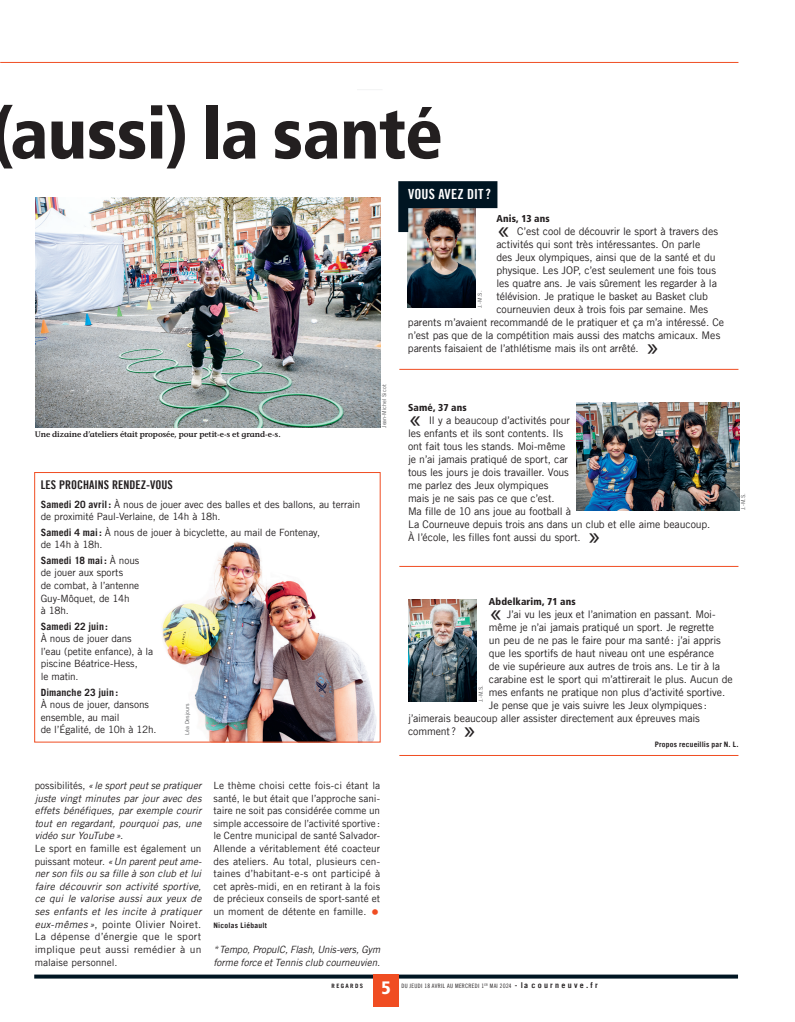
<style>
.page{position:relative;width:795px;height:1022px;background:#fff}
.page>*{position:absolute;margin:0;border:0;box-sizing:border-box;transform-origin:0 0}
.t1{font:900 condensed 71px "Frutiger";letter-spacing:-.01em;color:#231f20}
.t2{font:30px "Trade Gothic LT";color:#231f20;scale:.95 1}
.t3{font:900 condensed 18px "Frutiger";color:#fff}
.t4{font:14px "Trade Gothic LT Bold Cond Twenty";letter-spacing:.015em;color:#fff}
.t5{font:12px "Trade Gothic LT Bold Cond Twenty";color:#231f20}
.t6{font:10.5px/13px "Trade Gothic LT";letter-spacing:-.01em;color:#231f20}
.t7{font:10px/12.6px "Trade Gothic LT";letter-spacing:-.01em;color:#231f20}
.t8{font:italic 10px/12.6px "Trade Gothic LT";color:#231f20;text-align:justify}
.t9{font:900 condensed 10px "Frutiger";letter-spacing:.015em;color:#231f20}
.t10{font:700 10px "Trade Gothic LT";letter-spacing:.005em;color:#231f20}
.t11{font:600 8px "Stone Informal";letter-spacing:-.01em;color:#231f20}
.t12{font:700 7.5px "Trade Gothic LT";letter-spacing:.03em;color:#231f20}
.t13{font:6px "Trade Gothic LT Cond Eighteen";letter-spacing:.05em;color:#231f20}
.t14{font:700 6px "Trade Gothic LT";letter-spacing:.235em;color:#231f20}
.t15{font:5.5px "Trade Gothic LT";letter-spacing:.005em;color:#57585a}
.t16{font:5.5px "Trade Gothic LT Std";letter-spacing:.01em;color:#57585a}
.s1{font-weight:700}
.s2{font-style:normal}
.s3{font-family:"Trade Gothic LT";font-weight:700;font-size:8px}
</style>
<div class="page">
<svg style="left:34px;top:974px;width:703px;height:4px;fill:#001522"></svg>
<div style="left:373px;top:974px;width:25px;height:33px;background:#f04d22"></div>
<hr style="left:1px;top:62px;width:737px;height:1px;background:#f04d22">
<svg style="left:357px;top:89px;width:25px;height:1px"></svg>
<img style="left:35px;top:198px;width:345px;height:229px">
<hr style="left:399px;top:369px;width:339px;height:1px;background:#f04d22">
<hr style="left:399px;top:566px;width:339px;height:1px;background:#f04d22">
<hr style="left:399px;top:755px;width:339px;height:1px;background:#f04d22">
<img style="left:407px;top:232px;width:68px;height:75px">
<img style="left:408px;top:599px;width:68px;height:102px">
<img style="left:576px;top:402px;width:162px;height:108px">
<svg style="left:398px;top:181px;width:99px;height:51px"></svg>
<img style="left:162px;top:541px;width:214px;height:199px">
<div style="left:34px;top:472px;width:346px;height:270px;border:1px solid #f04d22"></div>
<h1 class="t1" style="left:-9px;top:91px;width:453px">(aussi) la santé</h1>
<h3 class="t4" style="left:408px;top:186px;width:84px">VOUS AVEZ DIT?</h3>
<p class="t11" style="left:35px;top:429px;width:247px">Une dizaine d’ateliers était proposée, pour petit-e-s et grand-e-s.</p>
<p class="t5" style="left:41px;top:478px;width:133px">LES PROCHAINS RENDEZ-VOUS</p>
<p class="t7" style="left:41px;top:498px;width:321px"><span class="s1">Samedi 20 avril:</span> À nous de jouer avec des balles et des ballons, au terrain de proximité Paul-Verlaine, de 14h à 18h.</p>
<p class="t7" style="left:41px;top:526px;width:281px"><span class="s1">Samedi 4 mai:</span> À nous de jouer à bicyclette, au mail de Fontenay, de 14h à 18h.</p>
<p class="t7" style="left:41px;top:554px;width:100px"><span class="s1">Samedi 18 mai:</span> À nous de jouer aux sports<br>de combat, à l’antenne<br>Guy-Môquet, de 14h<br>à 18h.</p>
<p class="t10" style="left:41px;top:620px;width:69px">Samedi 22 juin :</p>
<p class="t7" style="left:41px;top:632px;width:114px">À nous de jouer dans l’eau (petite enfance), à la piscine Béatrice-Hess,<br>le matin.</p>
<p class="t10" style="left:41px;top:686px;width:79px">Dimanche 23 juin :</p>
<p class="t7" style="left:41px;top:698px;width:117px">À nous de jouer, dansons ensemble, au mail<br>de l’Égalité, de 10h à 12h.</p>
<p class="t16" style="left:184px;top:734px;width:33px;rotate:-90deg">Léa Desjours</p>
<p class="t15" style="left:380px;top:428px;width:45px;rotate:-90deg">Jean-Michel Sicot</p>
<p class="t8" style="left:35px;top:779px;width:168px"><span class="s2">possibilités,</span> « le sport peut se pratiquer juste vingt minutes par jour avec des effets bénéfiques, par exemple courir tout en regardant, pourquoi pas, une vidéo sur YouTube ».</p>
<p class="t8" style="left:35px;top:842px;width:168px"><span class="s2">Le sport en famille est également un puissant moteur.</span> «Un parent peut ame&shy;ner son fils ou sa fille à son club et lui faire découvrir son activité sportive, ce qui le valorise aussi aux yeux de ses enfants et les incite à pratiquer eux-mêmes »<span class="s2">, pointe Olivier Noiret.<br>La dépense d’énergie que le sport implique peut aussi remédier à un malaise personnel.</span></p>
<p class="t7" style="left:213px;top:779px;width:168px;text-align:justify">Le thème choisi cette fois-ci étant la santé, le but était que l’approche sani&shy;taire ne soit pas considérée comme un simple accessoire de l’activité sportive : le Centre municipal de santé Salvador-Allende a véritablement été coacteur des ateliers. Au total, plusieurs cen&shy;taines d’habitant-e-s ont participé à cet après-midi, en en retirant à la fois de précieux conseils de sport-santé et un moment de détente en famille.</p>
<p class="t12" style="left:213px;top:920px;width:55px">Nicolas Liébault</p>
<p class="t8" style="left:213px;top:943px;width:168px">*Tempo, PropulC, Flash, Unis-vers, Gym forme force et Tennis club courneuvien.</p>
<p class="t9" style="left:496px;top:212px;width:55px">Anis, 13 ans</p>
<h2 class="t2" style="left:496px;top:211px;width:16px">«</h2>
<p class="t6" style="left:517px;top:224px;width:202px">C’est cool de découvrir le sport à travers des</p>
<p class="t6" style="left:496px;top:237px;width:205px">activités qui sont très intéressantes. On parle</p>
<p class="t6" style="left:496px;top:250px;width:221px">des Jeux olympiques, ainsi que de la santé et du</p>
<p class="t6" style="left:496px;top:263px;width:221px">physique. Les JOP, c’est seulement une fois tous</p>
<p class="t6" style="left:496px;top:276px;width:222px">les quatre ans. Je vais sûrement les regarder à la</p>
<p class="t6" style="left:496px;top:289px;width:213px">télévision. Je pratique le basket au Basket club</p>
<p class="t6" style="left:496px;top:302px;width:213px">courneuvien deux à trois fois par semaine. Mes</p>
<p class="t6" style="left:408px;top:315px;width:317px">parents m’avaient recommandé de le pratiquer et ça m’a intéressé. Ce</p>
<p class="t6" style="left:408px;top:328px;width:314px">n’est pas que de la compétition mais aussi des matchs amicaux. Mes</p>
<p class="t6" style="left:408px;top:341px;width:232px">parents faisaient de l’athlétisme mais ils ont arrêté.</p>
<h2 class="t2" style="left:645px;top:328px;width:16px">»</h2>
<p class="t15" style="left:476px;top:308px;width:19px;rotate:-90deg">J.-M.S.</p>
<p class="t9" style="left:408px;top:401px;width:60px">Samé, 37 ans</p>
<h2 class="t2" style="left:408px;top:400px;width:16px">«</h2>
<p class="t6" style="left:408px;top:413px;width:303px;text-indent:21px">Il y a beaucoup d’activités pour<br>les enfants et ils sont contents. Ils<br>ont fait tous les stands. Moi-même<br>je n’ai jamais pratiqué de sport, car<br>tous les jours je dois travailler. Vous<br>me parlez des Jeux olympiques<br>mais je ne sais pas ce que c’est.<br>Ma fille de 10 ans joue au football à<br>La Courneuve depuis trois ans dans un club et elle aime beaucoup.<br>À l’école, les filles font aussi du sport.</p>
<h2 class="t2" style="left:587px;top:517px;width:16px">»</h2>
<p class="t15" style="left:739px;top:510px;width:19px;rotate:-90deg">J.-M.S.</p>
<p class="t9" style="left:488px;top:595px;width:88px">Abdelkarim, 71 ans</p>
<h2 class="t2" style="left:488px;top:594px;width:17px">«</h2>
<p class="t6" style="left:506px;top:607px;width:210px">J’ai vu les jeux et l’animation en passant. Moi-</p>
<p class="t6" style="left:488px;top:620px;width:227px">même je n’ai jamais pratiqué un sport. Je regrette</p>
<p class="t6" style="left:488px;top:633px;width:233px">un peu de ne pas le faire pour ma santé: j’ai appris</p>
<p class="t6" style="left:488px;top:646px;width:227px">que les sportifs de haut niveau ont une espérance</p>
<p class="t6" style="left:488px;top:659px;width:233px">de vie supérieure aux autres de trois ans. Le tir à la</p>
<p class="t6" style="left:488px;top:672px;width:245px">carabine est le sport qui m’attirerait le plus. Aucun de</p>
<p class="t6" style="left:488px;top:685px;width:238px">mes enfants ne pratique non plus d’activité sportive.</p>
<p class="t6" style="left:488px;top:698px;width:220px">Je pense que je vais suivre les Jeux olympiques :</p>
<p class="t6" style="left:408px;top:711px;width:293px">j’aimerais beaucoup aller assister directement aux épreuves mais</p>
<p class="t6" style="left:408px;top:724px;width:49px">comment ?</p>
<h2 class="t2" style="left:462px;top:711px;width:16px">»</h2>
<p class="t15" style="left:477px;top:702px;width:19px;rotate:-90deg">J.-M.S.</p>
<p class="t12" style="left:654px;top:740px;width:85px">Propos recueillis par N. L.</p>
<h3 class="t3" style="left:381px;top:977px;width:11px">5</h3>
<p class="t14" style="left:331px;top:982px;width:33px">REGARDS</p>
<p class="t13" style="left:401px;top:982px;width:198px">DU JEUDI 18 AVRIL AU MERCREDI 1<sup>ER</sup> MAI 2O24 <span class="s3">- la c o u r n e u v e . f r</span></p>
</div>
